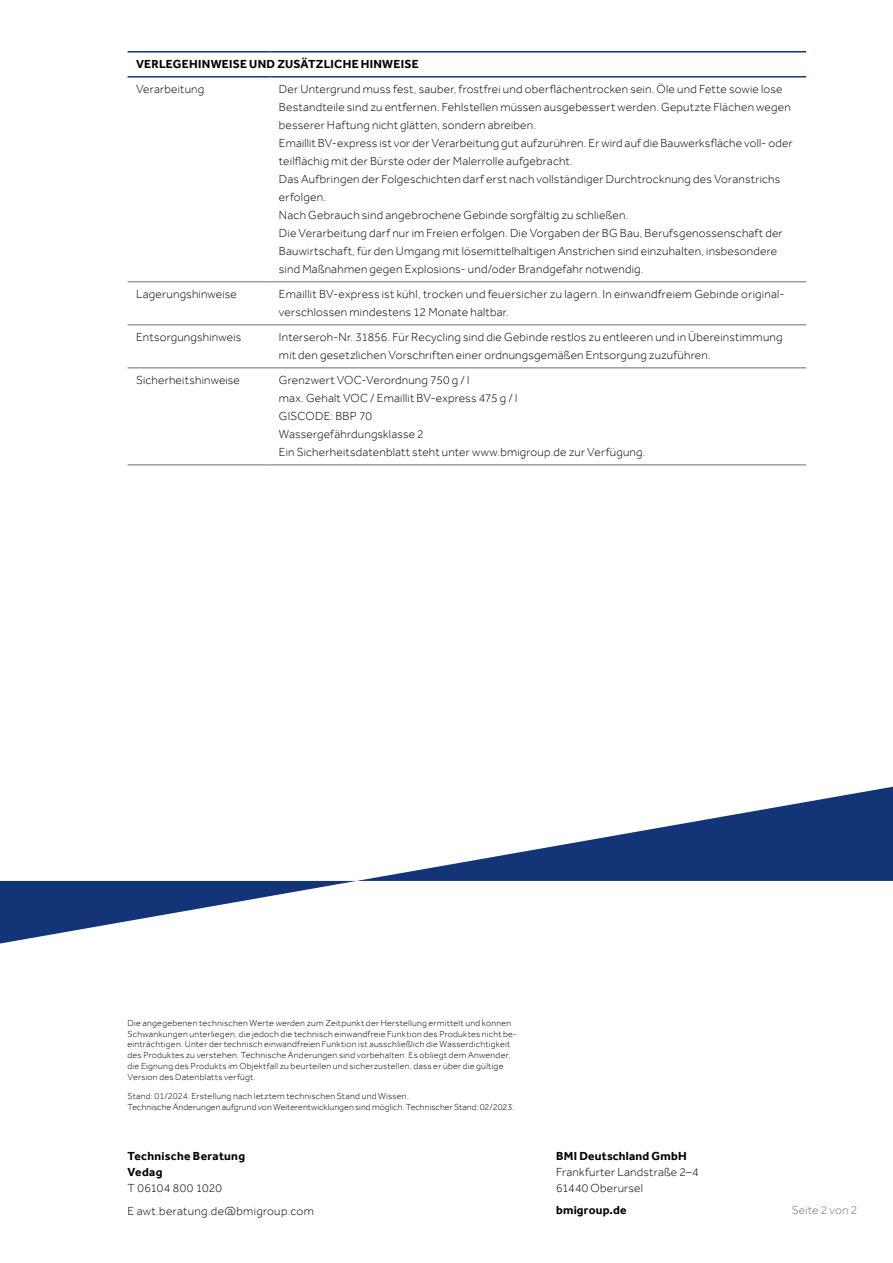
<style>
.page{position:relative;width:893px;height:1263px;background:#fff}
.page>*{position:absolute;margin:0;border:0;box-sizing:border-box;transform-origin:0 0}
.t1{font:300 12px/18px "Effra";letter-spacing:.015em;color:#000}
.t2{font:700 12px/15.8px "Effra";letter-spacing:.02em;color:#000}
.t3{font:300 12px "Effra";letter-spacing:.015em;color:#706f6f}
.t4{font:300 9px/10.8px "Effra";letter-spacing:.025em;color:#000}
</style>
<div class="page">
<hr style="left:128px;top:464px;width:142px;height:1px;background:#706f6f">
<hr style="left:270px;top:464px;width:536px;height:1px;background:#706f6f">
<hr style="left:128px;top:51px;width:142px;height:2px;background:#133578">
<hr style="left:270px;top:51px;width:536px;height:2px;background:#133578">
<hr style="left:128px;top:76px;width:142px;height:2px;background:#133578">
<hr style="left:270px;top:76px;width:536px;height:2px;background:#133578">
<hr style="left:128px;top:281px;width:142px;height:1px;background:#706f6f">
<hr style="left:270px;top:281px;width:536px;height:1px;background:#706f6f">
<hr style="left:128px;top:324px;width:142px;height:1px;background:#706f6f">
<hr style="left:270px;top:324px;width:536px;height:1px;background:#706f6f">
<hr style="left:128px;top:367px;width:142px;height:1px;background:#706f6f">
<hr style="left:270px;top:367px;width:536px;height:1px;background:#706f6f">
<svg style="left:0;top:787px;width:893px;height:156px"></svg>
<p class="t2" style="left:136px;top:56px;width:284px">VERLEGEHINWEISE UND ZUSÄTZLICHE HINWEISE</p>
<p class="t1" style="left:136px;top:80px;width:70px">Verarbeitung</p>
<p class="t1" style="left:279px;top:80px;width:515px">Der Untergrund muss fest, sauber, frostfrei und oberflächentrocken sein. Öle und Fette sowie lose Bestandteile sind zu entfernen. Fehlstellen müssen ausgebessert werden. Geputzte Flächen wegen besserer Haftung nicht glätten, sondern abreiben.<br>Emaillit BV-express ist vor der Verarbeitung gut aufzurühren. Er wird auf die Bauwerksfläche voll- oder teilflächig mit der Bürste oder der Malerrolle aufgebracht.<br>Das Aufbringen der Folgeschichten darf erst nach vollständiger Durchtrocknung des Voranstrichs erfolgen.<br>Nach Gebrauch sind angebrochene Gebinde sorgfältig zu schließen.<br>Die Verarbeitung darf nur im Freien erfolgen. Die Vorgaben der BG Bau, Berufsgenossenschaft der Bauwirtschaft, für den Umgang mit lösemittelhaltigen Anstrichen sind einzuhalten, insbesondere sind Maßnahmen gegen Explosions- und/oder Brandgefahr notwendig.</p>
<p class="t1" style="left:136px;top:285px;width:102px">Lagerungshinweise</p>
<p class="t1" style="left:279px;top:285px;width:505px">Emaillit BV-express ist kühl, trocken und feuersicher zu lagern. In einwandfreiem Gebinde original&shy;verschlossen mindestens 12 Monate haltbar.</p>
<p class="t1" style="left:136px;top:328px;width:107px">Entsorgungshinweis</p>
<p class="t1" style="left:279px;top:328px;width:505px">Interseroh-Nr. 31856. Für Recycling sind die Gebinde restlos zu entleeren und in Übereinstimmung mit den gesetzlichen Vorschriften einer ordnungsgemäßen Entsorgung zuzuführen.</p>
<p class="t1" style="left:136px;top:371px;width:105px">Sicherheitshinweise</p>
<p class="t1" style="left:279px;top:371px;width:368px">Grenzwert VOC-Verordnung 750 g / l<br>max. Gehalt VOC / Emaillit BV-express 475 g / l<br>GISCODE: BBP 70<br>Wassergefährdungsklasse 2<br>Ein Sicherheitsdatenblatt steht unter www.bmigroup.de zur Verfügung.</p>
<p class="t4" style="left:128px;top:1017px;width:391px">Die angegebenen technischen Werte werden zum Zeitpunkt der Herstellung ermittelt und können Schwankungen unterliegen, die jedoch die technisch einwandfreie Funktion des Produktes nicht be&shy;einträchtigen. Unter der technisch einwandfreien Funktion ist ausschließlich die Wasserdichtigkeit des Produktes zu verstehen. Technische Änderungen sind vorbehalten. Es obliegt dem Anwender, die Eignung des Produkts im Objektfall zu beurteilen und sicherzustellen, dass er über die gültige Version des Datenblatts verfügt.</p>
<p class="t4" style="left:128px;top:1090px;width:388px">Stand: 01/2024. Erstellung nach letztem technischen Stand und Wissen.<br>Technische Änderungen aufgrund von Weiterentwicklungen sind möglich. Technischer Stand: 02/2023.</p>
<p class="t2" style="left:128px;top:1148px;width:119px">Technische Beratung<br>Vedag</p>
<p class="t1" style="left:128px;top:1176px;width:188px;line-height:22.6px">T 06104 800 1020<br>E awt.beratung.de@bmigroup.com</p>
<p class="t2" style="left:556px;top:1148px;width:132px">BMI Deutschland GmbH</p>
<p class="t1" style="left:556px;top:1164px;width:144px;line-height:15.8px">Frankfurter Landstraße 2–4<br>61440 Oberursel</p>
<p class="t2" style="left:556px;top:1202px;width:72px">bmigroup.de</p>
<p class="t3" style="left:792px;top:1203px;width:67px">Seite 2 von 2</p>
</div>
